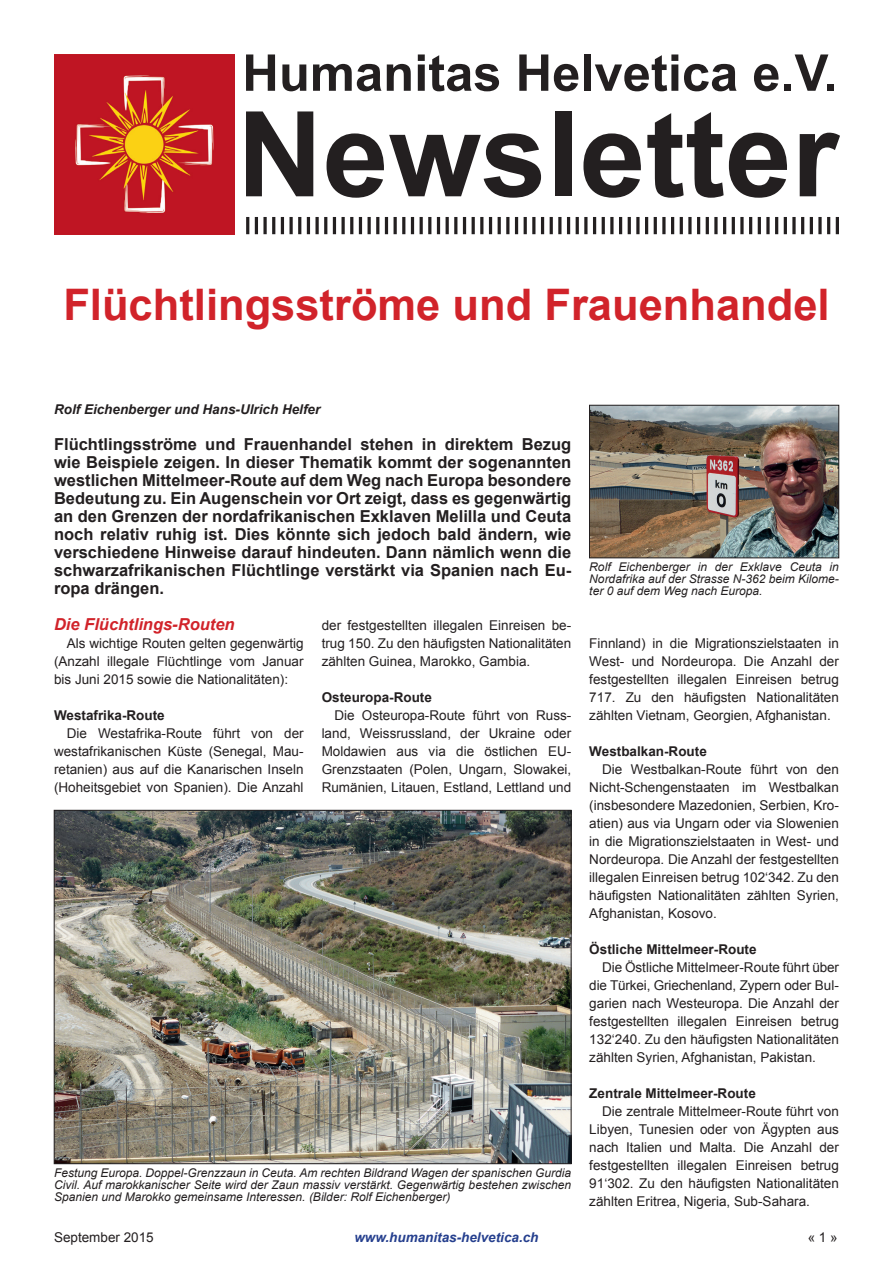
<style>
.page{position:relative;width:893px;height:1263px;background:#fff}
.page>*{position:absolute;margin:0;border:0;box-sizing:border-box;transform-origin:0 0}
.t1{font:700 118.5px "Arial";color:#231f20}
.t2{font:700 50.7px "Arial";color:#231f20}
.Titel-1{font:700 43.5px "Arial";color:#d1232a}
.Lead{font:700 16.5px/18px "Arial";color:#231f20;text-align:justify}
.Untertitel{font:italic 700 16.5px "Arial";color:#d1232a}
.Fusszeilen-Text{font:13.5px/18px "Arial";color:#231f20;text-align:justify}
.Untertitel-3{font:700 13.5px "Arial";color:#231f20}
.Absatzformat-Ohne{font:italic 700 13.5px "Arial";color:#231f20}
.Fusszeilen-Text-2{font:italic 700 13.5px "Arial";color:#253f8e}
.Legende{font:italic 12px/12px "Arial";color:#231f20;text-align:justify}
.s1{font-size:120px}
</style>
<div class="page">
<img style="left:54px;top:54px;width:180px;height:180px">
<hr style="left:246px;top:217px;width:3px;height:17px;background:#231f20">
<hr style="left:255px;top:217px;width:3px;height:17px;background:#231f20">
<svg style="left:263px;top:217px;width:4px;height:17px"></svg>
<hr style="left:272px;top:217px;width:3px;height:17px;background:#231f20">
<hr style="left:281px;top:217px;width:3px;height:17px;background:#231f20">
<svg style="left:289px;top:217px;width:4px;height:17px"></svg>
<hr style="left:298px;top:217px;width:3px;height:17px;background:#231f20">
<hr style="left:307px;top:217px;width:3px;height:17px;background:#231f20">
<svg style="left:315px;top:217px;width:4px;height:17px"></svg>
<hr style="left:324px;top:217px;width:3px;height:17px;background:#231f20">
<hr style="left:333px;top:217px;width:3px;height:17px;background:#231f20">
<svg style="left:341px;top:217px;width:4px;height:17px"></svg>
<hr style="left:350px;top:217px;width:3px;height:17px;background:#231f20">
<hr style="left:359px;top:217px;width:3px;height:17px;background:#231f20">
<svg style="left:367px;top:217px;width:4px;height:17px"></svg>
<hr style="left:376px;top:217px;width:3px;height:17px;background:#231f20">
<hr style="left:385px;top:217px;width:3px;height:17px;background:#231f20">
<hr style="left:394px;top:217px;width:3px;height:17px;background:#231f20">
<hr style="left:402px;top:217px;width:3px;height:17px;background:#231f20">
<hr style="left:411px;top:217px;width:3px;height:17px;background:#231f20">
<hr style="left:420px;top:217px;width:3px;height:17px;background:#231f20">
<hr style="left:428px;top:217px;width:3px;height:17px;background:#231f20">
<hr style="left:437px;top:217px;width:3px;height:17px;background:#231f20">
<hr style="left:446px;top:217px;width:3px;height:17px;background:#231f20">
<hr style="left:454px;top:217px;width:3px;height:17px;background:#231f20">
<hr style="left:463px;top:217px;width:3px;height:17px;background:#231f20">
<hr style="left:472px;top:217px;width:3px;height:17px;background:#231f20">
<hr style="left:480px;top:217px;width:3px;height:17px;background:#231f20">
<hr style="left:489px;top:217px;width:3px;height:17px;background:#231f20">
<hr style="left:498px;top:217px;width:3px;height:17px;background:#231f20">
<hr style="left:506px;top:217px;width:3px;height:17px;background:#231f20">
<hr style="left:515px;top:217px;width:3px;height:17px;background:#231f20">
<hr style="left:524px;top:217px;width:3px;height:17px;background:#231f20">
<hr style="left:532px;top:217px;width:3px;height:17px;background:#231f20">
<hr style="left:541px;top:217px;width:3px;height:17px;background:#231f20">
<hr style="left:550px;top:217px;width:3px;height:17px;background:#231f20">
<hr style="left:558px;top:217px;width:3px;height:17px;background:#231f20">
<hr style="left:567px;top:217px;width:3px;height:17px;background:#231f20">
<hr style="left:576px;top:217px;width:3px;height:17px;background:#231f20">
<hr style="left:584px;top:217px;width:3px;height:17px;background:#231f20">
<hr style="left:593px;top:217px;width:3px;height:17px;background:#231f20">
<hr style="left:602px;top:217px;width:3px;height:17px;background:#231f20">
<hr style="left:610px;top:217px;width:3px;height:17px;background:#231f20">
<hr style="left:619px;top:217px;width:3px;height:17px;background:#231f20">
<hr style="left:628px;top:217px;width:3px;height:17px;background:#231f20">
<hr style="left:636px;top:217px;width:3px;height:17px;background:#231f20">
<hr style="left:645px;top:217px;width:3px;height:17px;background:#231f20">
<hr style="left:654px;top:217px;width:3px;height:17px;background:#231f20">
<svg style="left:662px;top:217px;width:4px;height:17px"></svg>
<hr style="left:671px;top:217px;width:3px;height:17px;background:#231f20">
<hr style="left:680px;top:217px;width:3px;height:17px;background:#231f20">
<svg style="left:688px;top:217px;width:4px;height:17px"></svg>
<hr style="left:697px;top:217px;width:3px;height:17px;background:#231f20">
<hr style="left:706px;top:217px;width:3px;height:17px;background:#231f20">
<svg style="left:714px;top:217px;width:4px;height:17px"></svg>
<hr style="left:723px;top:217px;width:3px;height:17px;background:#231f20">
<hr style="left:732px;top:217px;width:3px;height:17px;background:#231f20">
<svg style="left:740px;top:217px;width:4px;height:17px"></svg>
<hr style="left:749px;top:217px;width:3px;height:17px;background:#231f20">
<hr style="left:758px;top:217px;width:3px;height:17px;background:#231f20">
<svg style="left:766px;top:217px;width:4px;height:17px"></svg>
<hr style="left:775px;top:217px;width:3px;height:17px;background:#231f20">
<hr style="left:784px;top:217px;width:3px;height:17px;background:#231f20">
<svg style="left:792px;top:217px;width:4px;height:17px"></svg>
<hr style="left:801px;top:217px;width:3px;height:17px;background:#231f20">
<hr style="left:810px;top:217px;width:3px;height:17px;background:#231f20">
<svg style="left:818px;top:217px;width:4px;height:17px"></svg>
<hr style="left:827px;top:217px;width:3px;height:17px;background:#231f20">
<hr style="left:836px;top:217px;width:3px;height:17px;background:#231f20">
<img style="left:591px;top:407px;width:246px;height:149px">
<div style="left:589px;top:405px;width:250px;height:153px;border:1px solid #231f20"></div>
<img style="left:56px;top:812px;width:513px;height:350px">
<h2 class="t2" style="left:242px;top:39px;width:597px">Humanitas Helvetica e.V.</h2>
<h1 class="t1" style="left:237px;top:76px;width:603px">Newslet<span class="s1">ter</span></h1>
<p class="Titel-1" style="left:63px;top:275px;width:768px">Flüchtlingsströme und Frauenhandel</p>
<p class="Absatzformat-Ohne" style="left:54px;top:400px;width:268px">Rolf Eichenberger und Hans-Ulrich Helfer</p>
<p class="Lead" style="left:54px;top:436px;width:519px">Flüchtlingsströme und Frauenhandel stehen in direktem Bezug wie Beispiele zeigen. In dieser Thematik kommt der sogenannten westlichen Mittelmeer-Route auf dem Weg nach Europa besondere Bedeutung zu. Ein Augenschein vor Ort zeigt, dass es gegenwärtig an den Grenzen der nordafrikanischen Exklaven Melilla und Ceuta noch relativ ruhig ist. Dies könnte sich jedoch bald ändern, wie verschiedene Hinweise darauf hindeuten. Dann nämlich wenn die schwarzafrikanischen Flüchtlinge verstärkt via Spanien nach Eu&shy;ropa drängen.</p>
<p class="Untertitel" style="left:54px;top:613px;width:182px">Die Flüchtlings-Routen</p>
<p class="Fusszeilen-Text" style="left:54px;top:634px;width:251px;text-indent:13px">Als wichtige Routen gelten gegenwärtig (Anzahl illegale Flüchtlinge vom Januar bis Juni 2015 sowie die Nationalitäten):</p>
<p class="Untertitel-3" style="left:54px;top:706px;width:112px">Westafrika-Route</p>
<p class="Fusszeilen-Text" style="left:54px;top:724px;width:251px;text-indent:13px">Die Westafrika-Route führt von der westafrikanischen Küste (Senegal, Mau&shy;retanien) aus auf die Kanarischen Inseln (Hoheitsgebiet von Spanien). Die Anzahl</p>
<p class="Fusszeilen-Text" style="left:322px;top:616px;width:251px">der festgestellten illegalen Einreisen be&shy;trug 150. Zu den häufigsten Nationalitäten zählten Guinea, Marokko, Gambia.</p>
<p class="Untertitel-3" style="left:322px;top:688px;width:112px">Osteuropa-Route</p>
<p class="Fusszeilen-Text" style="left:322px;top:706px;width:251px;text-indent:13px">Die Osteuropa-Route führt von Russ&shy;land, Weissrussland, der Ukraine oder Moldawien aus via die östlichen EU-Grenzstaaten (Polen, Ungarn, Slowakei, Rumänien, Litauen, Estland, Lettland und</p>
<p class="Legende" style="left:54px;top:1167px;width:518px">Festung Europa. Doppel-Grenzzaun in Ceuta. Am rechten Bildrand Wagen der spanischen Gurdia Civil. Auf marokkanischer Seite wird der Zaun massiv verstärkt. Gegenwärtig bestehen zwischen Spanien und Marokko gemeinsame Interessen. (Bilder: Rolf Eichenberger)</p>
<p class="Legende" style="left:589px;top:561px;width:251px">Rolf Eichenberger in der Exklave Ceuta in Nordafrika auf der Strasse N-362 beim Kilome&shy;ter 0 auf dem Weg nach Europa.</p>
<p class="Fusszeilen-Text" style="left:589px;top:634px;width:251px">Finnland) in die Migrationszielstaaten in West- und Nordeuropa. Die Anzahl der festgestellten illegalen Einreisen betrug 717. Zu den häufigsten Nationalitäten zählten Vietnam, Georgien, Afghanistan.</p>
<p class="Untertitel-3" style="left:589px;top:742px;width:119px">Westbalkan-Route</p>
<p class="Fusszeilen-Text" style="left:589px;top:760px;width:251px;text-indent:13px">Die Westbalkan-Route führt von den Nicht-Schengenstaaten im Westbalkan (insbesondere Mazedonien, Serbien, Kro&shy;atien) aus via Ungarn oder via Slowenien in die Migrationszielstaaten in West- und Nordeuropa. Die Anzahl der festgestellten illegalen Einreisen betrug 102‘342. Zu den häufigsten Nationalitäten zählten Syrien, Afghanistan, Kosovo.</p>
<p class="Untertitel-3" style="left:589px;top:940px;width:169px">Östliche Mittelmeer-Route</p>
<p class="Fusszeilen-Text" style="left:589px;top:958px;width:251px;text-indent:13px">Die Östliche Mittelmeer-Route führt über die Türkei, Griechenland, Zypern oder Bul&shy;garien nach Westeuropa. Die Anzahl der festgestellten illegalen Einreisen betrug 132‘240. Zu den häufigsten Nationalitäten zählten Syrien, Afghanistan, Pakistan.</p>
<p class="Untertitel-3" style="left:589px;top:1084px;width:168px">Zentrale Mittelmeer-Route</p>
<p class="Fusszeilen-Text" style="left:589px;top:1102px;width:251px;text-indent:13px">Die zentrale Mittelmeer-Route führt von Libyen, Tunesien oder von Ägypten aus nach Italien und Malta. Die Anzahl der festgestellten illegalen Einreisen betrug 91‘302. Zu den häufigsten Nationalitäten zählten Eritrea, Nigeria, Sub-Sahara.</p>
<p class="Fusszeilen-Text" style="left:54px;top:1228px;width:101px">September 2015</p>
<p class="Fusszeilen-Text-2" style="left:354px;top:1228px;width:186px">www.humanitas-helvetica.ch</p>
<p class="Fusszeilen-Text" style="left:808px;top:1228px;width:32px">« 1 »</p>
</div>
